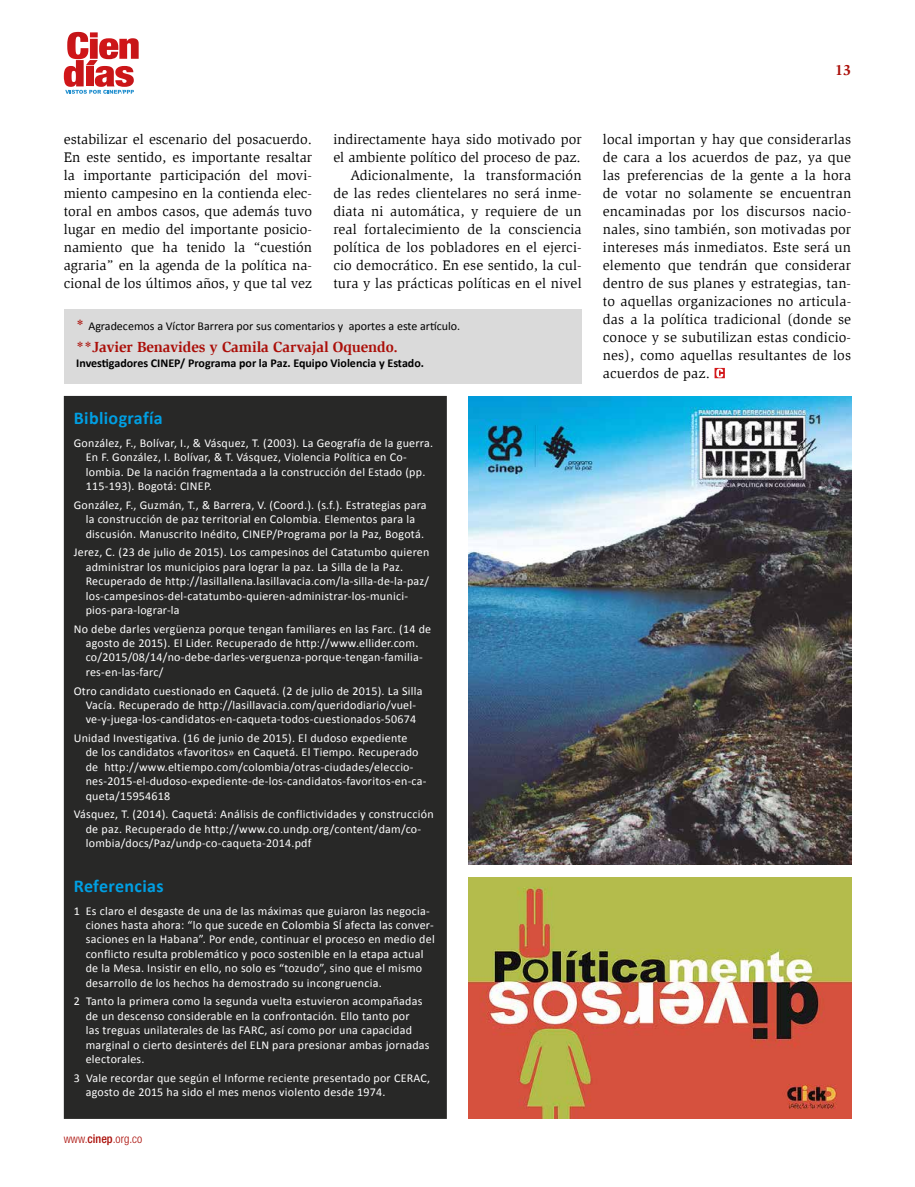
<style>
.page{position:relative;width:915px;height:1187px;background:#fff}
.page>*{position:absolute;margin:0;border:0;box-sizing:border-box;transform-origin:0 0}
.t1{font:700 18px "Calibri";letter-spacing:.02em;color:#009fe3}
.t2{font:700 15px "Slimbach Std";letter-spacing:-.01em;color:#ab0f09}
.t3{font:14.25px/18px "Slimbach Std";letter-spacing:.01em;color:#000;text-align:justify}
.t4{font:12px/14.4px "Calibri";letter-spacing:.02em;color:#fff}
.t5{font:12px "Calibri";color:#000}
.t6{font:700 12px "Calibri";color:#000}
.t7{font:300 condensed 12px "Helvetica Neue";color:#ab0f09}
.s1{font-family:"Slimbach Std";font-weight:700;font-size:15px;color:#ab0f09}
.s2{font-weight:500}
</style>
<div class="page">
<svg style="left:64px;top:32px;width:75px;height:62px"></svg>
<div style="left:64px;top:396px;width:382px;height:722px;background:#282827"></div>
<div style="left:64px;top:310px;width:517px;height:74px;background:#dadada"></div>
<svg style="left:714px;top:368px;width:10px;height:10px"></svg>
<img style="left:468px;top:877px;width:382px;height:241px">
<img style="left:468px;top:397px;width:382px;height:467px">
<p class="t2" style="left:834px;top:61px;width:18px">13</p>
<p class="t3" style="left:333px;top:130px;width:250px;text-align:right">indirectamente haya sido motivado por el ambiente político del proceso de paz.<br>Adicionalmente, la transformación de las redes clientelares no será inme&shy;diata ni automática, y requiere de un real fortalecimiento de la consciencia política de los pobladores en el ejerci&shy;cio democrático. En ese sentido, la cul&shy;tura y las prácticas políticas en el nivel</p>
<p class="t3" style="left:602px;top:130px;width:250px">local importan y hay que considerarlas de cara a los acuerdos de paz, ya que las preferencias de la gente a la hora de votar no solamente se encuentran encaminadas por los discursos nacio&shy;nales, sino también, son motivadas por intereses más inmediatos. Este será un elemento que tendrán que considerar dentro de sus planes y estrategias, tan&shy;to aquellas organizaciones no articula&shy;das a la política tradicional (donde se conoce y se subutilizan estas condicio&shy;nes), como aquellas resultantes de los acuerdos de paz.</p>
<p class="t3" style="left:64px;top:130px;width:250px">estabilizar el escenario del posacuerdo.<br>En este sentido, es importante resaltar la importante participación del movi&shy;miento campesino en la contienda elec&shy;toral en ambos casos, que además tuvo lugar en medio del importante posicio&shy;namiento que ha tenido la “cuestión agraria” en la agenda de la política na&shy;cional de los últimos años, y que tal vez</p>
<p class="t5" style="left:76px;top:318px;width:385px"><span class="s1">*</span> Agradecemos a Víctor Barrera por sus comentarios y aportes a este artículo.</p>
<p class="t2" style="left:76px;top:338px;width:323px">**Javier Benavides y Camila Carvajal Oquendo.</p>
<p class="t6" style="left:76px;top:355px;width:349px">Investigadores CINEP/ Programa por la Paz. Equipo Violencia y Estado.</p>
<h1 class="t1" style="left:74px;top:406px;width:91px">Bibliografía</h1>
<p class="t4" style="left:86px;top:436px;width:348px;text-indent:-12px">González, F., Bolívar, I., &amp; Vásquez, T. (2003). La Geografía de la guerra.<br>En F. González, I. Bolívar, &amp; T. Vásquez, Violencia Política en Co&shy;lombia. De la nación fragmentada a la construcción del Estado (pp.<br>115-193). Bogotá: CINEP.</p>
<p class="t4" style="left:86px;top:497px;width:342px;text-indent:-12px">González, F., Guzmán, T., &amp; Barrera, V. (Coord.). (s.f.). Estrategias para la construcción de paz territorial en Colombia. Elementos para la discusión. Manuscrito Inédito, CINEP/Programa por la Paz, Bogotá.</p>
<p class="t4" style="left:86px;top:545px;width:345px;text-indent:-12px">Jerez, C. (23 de julio de 2015). Los campesinos del Catatumbo quieren administrar los municipios para lograr la paz. La Silla de la Paz.<br>Recuperado de http://lasillallena.lasillavacia.com/la-silla-de-la-paz/ los-campesinos-del-catatumbo-quieren-administrar-los-munici&shy;pios-para-lograr-la</p>
<p class="t4" style="left:86px;top:621px;width:347px;text-indent:-12px">No debe darles vergüenza porque tengan familiares en las Farc. (14 de agosto de 2015). El Lider. Recuperado de http://www.ellider.com. co/2015/08/14/no-debe-darles-verguenza-porque-tengan-familia&shy;res-en-las-farc/</p>
<p class="t4" style="left:74px;top:683px;width:350px;text-align:center">Otro candidato cuestionado en Caquetá. (2 de julio de 2015). La Silla<br>Vacía. Recuperado de http://lasillavacia.com/queridodiario/vuel&shy;ve-y-juega-los-candidatos-en-caqueta-todos-cuestionados-50674</p>
<p class="t4" style="left:86px;top:730px;width:342px;text-indent:-12px">Unidad Investigativa. (16 de junio de 2015). El dudoso expediente<br>de los candidatos «favoritos» en Caquetá. El Tiempo. Recuperado de http://www.eltiempo.com/colombia/otras-ciudades/eleccio&shy;nes-2015-el-dudoso-expediente-de-los-candidatos-favoritos-en-ca&shy;queta/15954618</p>
<p class="t4" style="left:86px;top:807px;width:349px;text-indent:-12px">Vásquez, T. (2014). Caquetá: Análisis de conflictividades y construcción de paz. Recuperado de http://www.co.undp.org/content/dam/co&shy;lombia/docs/Paz/undp-co-caqueta-2014.pdf</p>
<h1 class="t1" style="left:74px;top:874px;width:91px">Referencias</h1>
<p class="t4" style="left:86px;top:903px;width:350px;text-indent:-12px">1 Es claro el desgaste de una de las máximas que guiaron las negocia&shy;ciones hasta ahora: “lo que sucede en Colombia SÍ afecta las conver&shy;saciones en la Habana”. Por ende, continuar el proceso en medio del conflicto resulta problemático y poco sostenible en la etapa actual de la Mesa. Insistir en ello, no solo es “tozudo”, sino que el mismo desarrollo de los hechos ha demostrado su incongruencia.</p>
<p class="t4" style="left:86px;top:994px;width:345px;text-indent:-12px">2 Tanto la primera como la segunda vuelta estuvieron acompañadas de un descenso considerable en la confrontación. Ello tanto por<br>las treguas unilaterales de las FARC, así como por una capacidad marginal o cierto desinterés del ELN para presionar ambas jornadas electorales.</p>
<p class="t4" style="left:86px;top:1070px;width:346px;text-indent:-12px">3 Vale recordar que según el Informe reciente presentado por CERAC, agosto de 2015 ha sido el mes menos violento desde 1974.</p>
<p class="t7" style="left:64px;top:1131px;width:80px">www.<span class="s2">cinep</span>.org.co</p>
</div>
